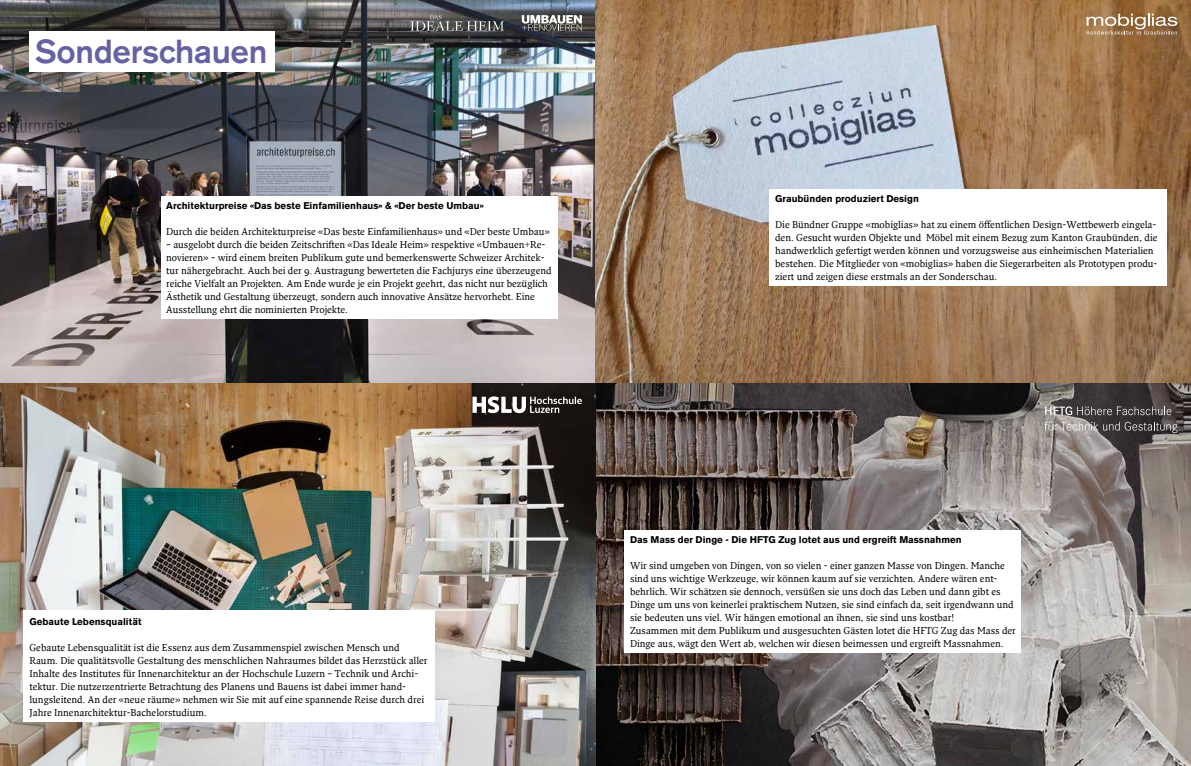
<style>
.page{position:relative;width:1191px;height:766px;background:#fff}
.page>*{position:absolute;margin:0;border:0;box-sizing:border-box;transform-origin:0 0}
.t1{font:500 33px "Akzidenz Grotesk BQ";letter-spacing:-.01em;color:#6661a3}
.t2{font:9.7px/13px "Fresco";color:#000}
.t3{font:700 9.7px "Akzidenz Grotesk BQ";color:#000}
</style>
<div class="page">
<img style="left:0;top:0;width:1191px;height:765px">
<svg style="left:1045px;top:406px;width:126px;height:9px"></svg>
<svg style="left:1044px;top:421px;width:133px;height:12px"></svg>
<div style="left:24px;top:609px;width:411px;height:112px;background:#fff"></div>
<div style="left:29px;top:31px;width:245px;height:41px;background:#fff"></div>
<div style="left:624px;top:530px;width:397px;height:122px;background:#fff"></div>
<div style="left:769px;top:189px;width:397px;height:96px;background:#fff"></div>
<svg style="left:472px;top:396px;width:110px;height:17px"></svg>
<svg style="left:522px;top:15px;width:60px;height:16px"></svg>
<div style="left:160px;top:196px;width:397px;height:122px;background:#fff"></div>
<svg style="left:411px;top:15px;width:93px;height:16px"></svg>
<svg style="left:1086px;top:14px;width:91px;height:21px"></svg>
<h1 class="t1" style="left:35px;top:31px;width:234px">Sonderschauen</h1>
<p class="t3" style="left:166px;top:199px;width:319px">Architekturpreise «Das beste Einfamilienhaus» &amp; «Der beste Umbau»</p>
<p class="t2" style="left:166px;top:224px;width:385px">Durch die beiden Architekturpreise «Das beste Einfamilienhaus» und «Der beste Umbau»</p>
<p class="t2" style="left:166px;top:237px;width:387px">– ausgelobt durch die beiden Zeitschriften «Das Ideale Heim» respektive «Umbauen+Re&shy;novieren» – wird einem breiten Publikum gute und bemerkenswerte Schweizer Architek&shy;tur nähergebracht. Auch bei der 9. Austragung bewerteten die Fachjurys eine überzeugend reiche Vielfalt an Projekten. Am Ende wurde je ein Projekt geehrt, das nicht nur bezüglich Ästhetik und Gestaltung überzeugt, sondern auch innovative Ansätze hervorhebt. Eine Ausstellung ehrt die nominierten Projekte.</p>
<p class="t3" style="left:775px;top:193px;width:145px">Graubünden produziert Design</p>
<p class="t2" style="left:775px;top:217px;width:384px">Die Bündner Gruppe «mobiglias» hat zu einem öffentlichen Design-Wettbewerb eingela&shy;den. Gesucht wurden Objekte und Möbel mit einem Bezug zum Kanton Graubünden, die handwerklich gefertigt werden können und vorzugsweise aus einheimischen Materialien bestehen. Die Mitglieder von «mobiglias» haben die Siegerarbeiten als Prototypen produ&shy;ziert und zeigen diese erstmals an der Sonderschau.</p>
<p class="t3" style="left:29px;top:615px;width:113px">Gebaute Lebensqualität</p>
<p class="t2" style="left:29px;top:640px;width:399px">Gebaute Lebensqualität ist die Essenz aus dem Zusammenspiel zwischen Mensch und Raum. Die qualitätsvolle Gestaltung des menschlichen Nahraumes bildet das Herzstück aller Inhalte des Institutes für Innenarchitektur an der Hochschule Luzern – Technik und Archi&shy;tektur. Die nutzerzentrierte Betrachtung des Planens und Bauens ist dabei immer hand&shy;lungsleitend. An der «neue räume» nehmen wir Sie mit auf eine spannende Reise durch drei Jahre Innenarchitektur-Bachelorstudium.</p>
<p class="t3" style="left:630px;top:533px;width:333px">Das Mass der Dinge - Die HFTG Zug lotet aus und ergreift Massnahmen</p>
<p class="t2" style="left:630px;top:558px;width:387px">Wir sind umgeben von Dingen, von so vielen - einer ganzen Masse von Dingen. Manche sind uns wichtige Werkzeuge, wir können kaum auf sie verzichten. Andere wären ent&shy;behrlich. Wir schätzen sie dennoch, versüßen sie uns doch das Leben und dann gibt es Dinge um uns von keinerlei praktischem Nutzen, sie sind einfach da, seit irgendwann und sie bedeuten uns viel. Wir hängen emotional an ihnen, sie sind uns kostbar!<br>Zusammen mit dem Publikum und ausgesuchten Gästen lotet die HFTG Zug das Mass der Dinge aus, wägt den Wert ab, welchen wir diesen beimessen und ergreift Massnahmen.</p>
</div>
